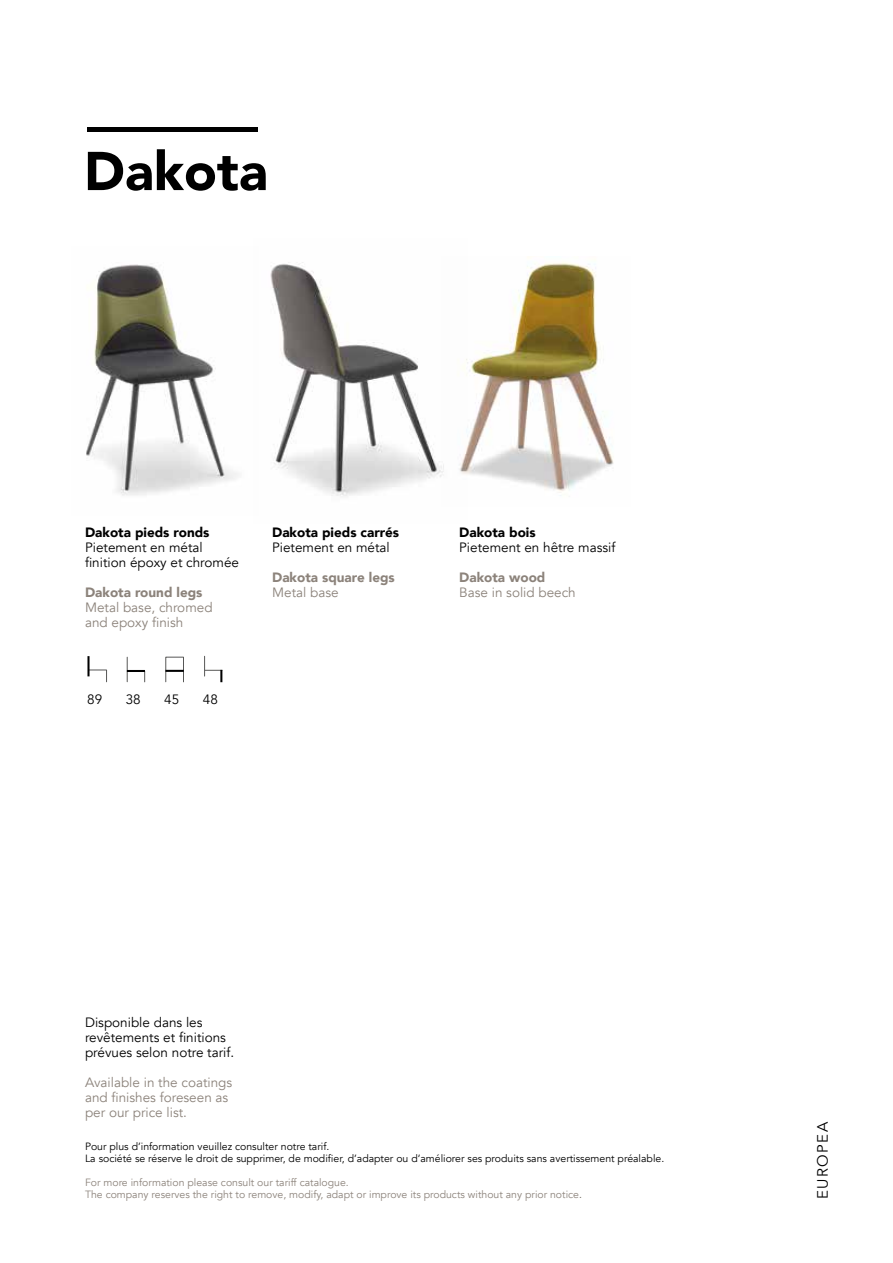
<style>
.page{position:relative;width:893px;height:1263px;background:#fff}
.page>*{position:absolute;margin:0;border:0;box-sizing:border-box;transform-origin:0 0}
.t1{font:900 54px "Avenir";color:#000}
.t2{font:15px "Avenir";letter-spacing:.1em;color:#000}
.t3{font:13.5px/15px "Avenir";color:#000}
.t4{font:13.5px/15px "Avenir";color:#8c837b}
.t5{font:900 13.5px "Avenir";color:#000}
.t6{font:900 13.5px "Avenir";color:#8c837b}
.t7{font:10.5px/12px "Avenir";color:#000}
.t8{font:10.5px/12px "Avenir";color:#8c837b}
.s1{color:#6e675d}
</style>
<div class="page">
<img style="left:468px;top:261px;width:146px;height:235px">
<hr style="left:87px;top:128px;width:170px;height:4px;background:#000">
<img style="left:270px;top:262px;width:198px;height:234px">
<svg style="left:88px;top:669px;width:19px;height:13px"></svg>
<hr style="left:87px;top:656px;width:3px;height:20px;background:#000">
<svg style="left:204px;top:656px;width:18px;height:26px"></svg>
<div style="left:165px;top:657px;width:19px;height:25px;border:1px solid #575756"></div>
<svg style="left:165px;top:670px;width:19px;height:2px"></svg>
<svg style="left:127px;top:657px;width:18px;height:25px"></svg>
<img style="left:86px;top:264px;width:152px;height:232px">
<h1 class="t1" style="left:84px;top:125px;width:185px">Dakota</h1>
<p class="t5" style="left:85px;top:520px;width:126px">Dakota pieds ronds</p>
<p class="t3" style="left:85px;top:540px;width:156px">Pietement en métal finition époxy et chromée</p>
<p class="t6" style="left:85px;top:580px;width:119px">Dakota round legs</p>
<p class="t4" style="left:85px;top:600px;width:129px">Metal base, chromed and epoxy finish</p>
<p class="t3" style="left:87px;top:692px;width:17px">89</p>
<p class="t3" style="left:126px;top:692px;width:17px">38</p>
<p class="t3" style="left:164px;top:692px;width:17px">45</p>
<p class="t3" style="left:203px;top:692px;width:17px">48</p>
<p class="t5" style="left:272px;top:520px;width:128px">Dakota pieds carrés</p>
<p class="t3" style="left:272px;top:540px;width:119px">Pietement en métal</p>
<p class="t6" style="left:272px;top:565px;width:124px">Dakota square legs</p>
<p class="t4" style="left:272px;top:585px;width:68px">Metal base</p>
<p class="t5" style="left:459px;top:520px;width:78px">Dakota bois</p>
<p class="t3" style="left:459px;top:540px;width:158px">Pietement en hêtre massif</p>
<p class="t6" style="left:459px;top:565px;width:88px">Dakota wood</p>
<p class="t4" style="left:459px;top:585px;width:118px">Base in solid beech</p>
<p class="t3" style="left:85px;top:1015px;width:151px">Disponible dans les revêtements et finitions prévues selon notre tarif.</p>
<p class="t4" style="left:85px;top:1075px;width:149px">Available in the coatings and finishes foreseen as per our price list.</p>
<p class="t7" style="left:85px;top:1141px;width:581px">Pour plus d’information veuillez consulter notre tarif.<br>La société se réserve le droit de supprimer, de modifier, d’adapter ou d’améliorer ses produits sans avertissement préalable.</p>
<p class="t8" style="left:85px;top:1177px;width:498px">For more information please consult our tariff catalogue.<br>The company reserves the right to remove, modify, adapt or improve its products without any prior notice<span class="s1">.</span></p>
<h2 class="t2" style="left:814px;top:1199px;width:79px;rotate:-90deg">EUROPEA</h2>
</div>
